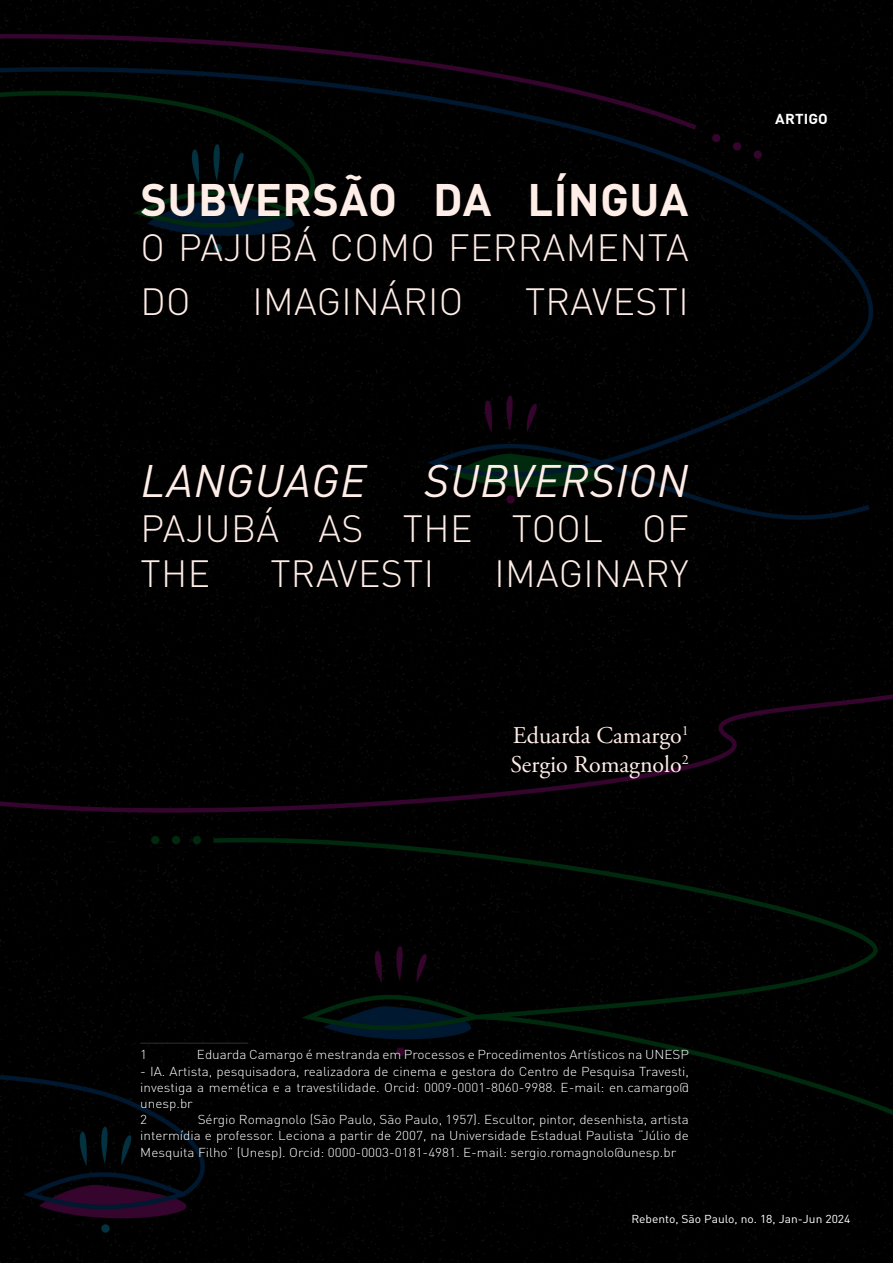
<style>
.page{position:relative;width:893px;height:1263px;background:#000}
.page>*{position:absolute;margin:0;border:0;box-sizing:border-box;transform-origin:0 0}
._01_-_TITULO_-_PT{font:italic 45px "DIN Pro";letter-spacing:.02em;color:#ffede7}
._01_-_TITULO_-_PT-2{font:700 45px "DIN Pro";letter-spacing:.01em;color:#ffede7}
._01_-_TITULO_-_PT-3{font:300 37.5px/54px "DIN Pro";letter-spacing:.01em;color:#ffede7}
._02_-_AUTORXS{font:24px/28.8px "Adobe Garamond Pro";color:#ffede7}
._16-_Tipo_de_trabalho{font:700 14.25px "DIN Pro";letter-spacing:.01em;color:#fff;scale:1.05 1}
.RODAPÉ{font:300 12.9px/16.2px "DIN Pro";color:#fff;text-align:justify;scale:1.05 1}
.pagina_mestra_-_BAIXO{font:11.4px "DIN Pro";color:#fff;scale:1.05 1}
</style>
<div class="page">
<hr style="left:140px;top:1042px;width:108px;height:2px;background:#231f20">
<p class="_01_-_TITULO_-_PT-2" style="left:141px;top:169px;width:550px">SUBVERSÃO DA LÍNGUA</p>
<p class="_01_-_TITULO_-_PT-3" style="left:141px;top:219px;width:550px">O PAJUBÁ COMO FERRAMENTA<br>DO</p>
<p class="_01_-_TITULO_-_PT-3" style="left:252px;top:273px;width:212px">IMAGINÁRIO</p>
<p class="_01_-_TITULO_-_PT-3" style="left:525px;top:273px;width:165px">TRAVESTI</p>
<p class="_01_-_TITULO_-_PT" style="left:141px;top:445px;width:227px">LANGUAGE</p>
<p class="_01_-_TITULO_-_PT" style="left:424px;top:445px;width:266px">SUBVERSION</p>
<p class="_01_-_TITULO_-_PT-3" style="left:141px;top:504px;width:550px;line-height:45px">PAJUBÁ AS THE TOOL OF<br>THE</p>
<p class="_01_-_TITULO_-_PT-3" style="left:270px;top:544px;width:165px">TRAVESTI</p>
<p class="_01_-_TITULO_-_PT-3" style="left:494px;top:544px;width:196px">IMAGINARY</p>
<p class="_02_-_AUTORXS" style="left:510px;top:722px;width:180px">Eduarda Camargo<sup>1<br></sup>Sergio Romagnolo<sup>2</sup></p>
<p class="_16-_Tipo_de_trabalho" style="left:775px;top:109px;width:51px">ARTIGO</p>
<p class="RODAPÉ" style="left:140px;top:1046px;width:8px">1</p>
<p class="RODAPÉ" style="left:197px;top:1046px;width:470px">Eduarda Camargo é mestranda em Processos e Procedimentos Artísticos na UNESP</p>
<p class="RODAPÉ" style="left:140px;top:1062px;width:524px">- IA. Artista, pesquisadora, realizadora de cinema e gestora do Centro de Pesquisa Travesti, investiga a memética e a travestilidade. Orcid: 0009-0001-8060-9988. E-mail: en.camargo@ unesp.br</p>
<p class="RODAPÉ" style="left:140px;top:1111px;width:8px">2</p>
<p class="RODAPÉ" style="left:140px;top:1111px;width:524px;text-indent:57px">Sérgio Romagnolo (São Paulo, São Paulo, 1957). Escultor, pintor, desenhista, artista intermídia e professor. Leciona a partir de 2007, na Universidade Estadual Paulista “Júlio de Mesquita Filho” (Unesp). Orcid: 0000-0003-0181-4981. E-mail: sergio.romagnolo@unesp.br</p>
<p class="pagina_mestra_-_BAIXO" style="left:632px;top:1210px;width:210px">Rebento, São Paulo, no. 18, Jan-Jun 2024</p>
</div>
